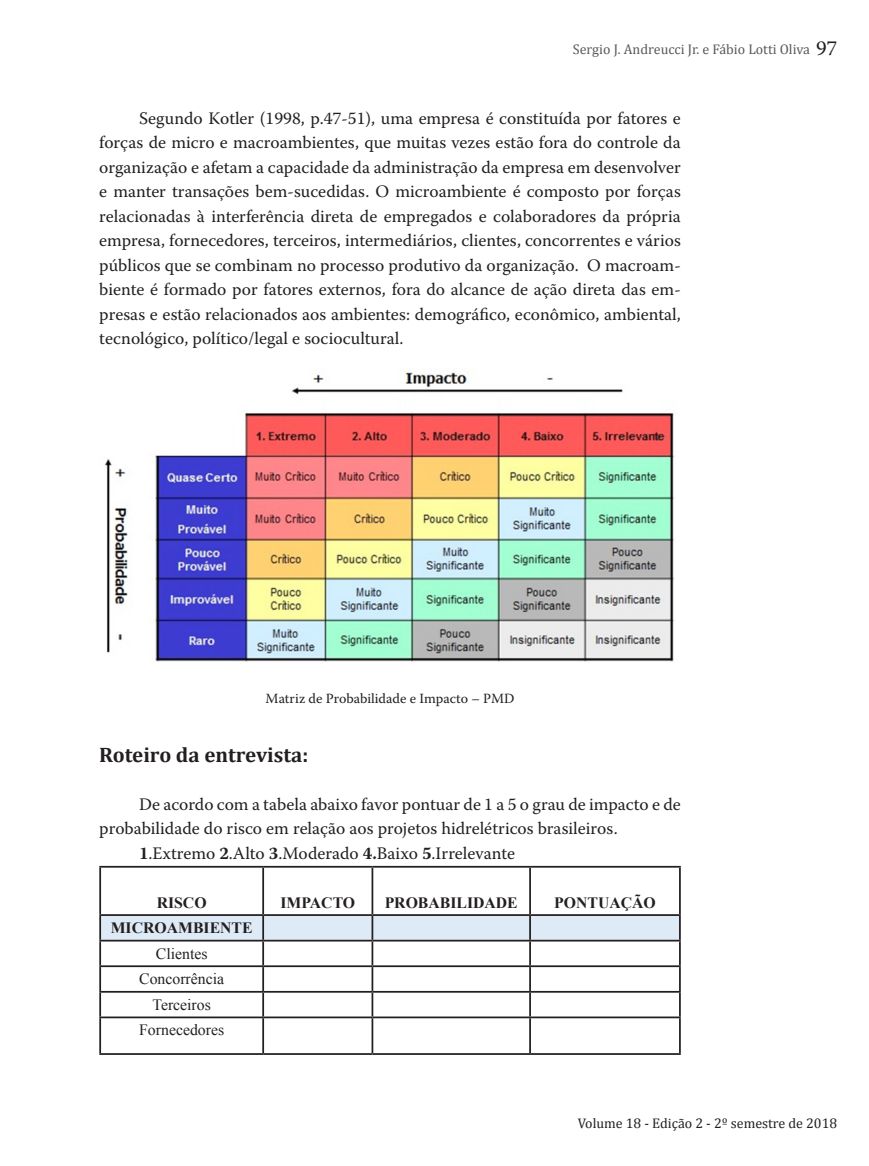
<style>
.page{position:relative;width:869px;height:1166px;background:#fff}
.page>*{position:absolute;margin:0;border:0;box-sizing:border-box;transform-origin:0 0}
.Subtítulo{font:700 21px "Cambria";color:#231f20}
.Texto{font:17.5px/24.5px "Warnock Pro";color:#231f20;text-align:justify}
.t1{font:700 15.75px "Times New Roman";color:#231f20}
.t2{font:15.75px "Times New Roman";color:#231f20}
.t3{font:14px "Cambria";color:#58595b}
.t4{font:14px "Cambria";color:#231f20}
.Legendas{font:14px "Warnock Pro";color:#231f20}
.s1{font-family:"Warnock Pro";font-size:21px;color:#231f20}
.s2{font-weight:700}
</style>
<div class="page">
<hr style="left:99px;top:866px;width:164px;height:1px;background:#231f20">
<hr style="left:99px;top:867px;width:2px;height:47px;background:#231f20">
<hr style="left:263px;top:866px;width:109px;height:1px;background:#231f20">
<hr style="left:262px;top:867px;width:2px;height:47px;background:#231f20">
<hr style="left:372px;top:866px;width:158px;height:1px;background:#231f20">
<hr style="left:371px;top:867px;width:2px;height:47px;background:#231f20">
<hr style="left:530px;top:866px;width:150px;height:1px;background:#231f20">
<hr style="left:529px;top:867px;width:1px;height:47px;background:#231f20">
<hr style="left:678px;top:867px;width:2px;height:47px;background:#231f20">
<hr style="left:99px;top:914px;width:164px;height:2px;background:#231f20">
<hr style="left:99px;top:916px;width:2px;height:24px;background:#231f20">
<hr style="left:263px;top:914px;width:109px;height:2px;background:#231f20">
<hr style="left:372px;top:914px;width:158px;height:2px;background:#231f20">
<hr style="left:530px;top:914px;width:150px;height:2px;background:#231f20">
<hr style="left:678px;top:916px;width:2px;height:24px;background:#231f20">
<hr style="left:99px;top:940px;width:164px;height:1px;background:#231f20">
<hr style="left:99px;top:941px;width:2px;height:24px;background:#231f20">
<hr style="left:530px;top:940px;width:150px;height:1px;background:#231f20">
<hr style="left:678px;top:941px;width:2px;height:24px;background:#231f20">
<hr style="left:99px;top:965px;width:164px;height:2px;background:#231f20">
<hr style="left:99px;top:967px;width:2px;height:24px;background:#231f20">
<hr style="left:530px;top:965px;width:150px;height:2px;background:#231f20">
<hr style="left:678px;top:967px;width:2px;height:24px;background:#231f20">
<hr style="left:99px;top:991px;width:164px;height:1px;background:#231f20">
<hr style="left:99px;top:992px;width:2px;height:24px;background:#231f20">
<hr style="left:530px;top:991px;width:150px;height:1px;background:#231f20">
<svg style="left:100px;top:915px;width:579px;height:101px"></svg>
<hr style="left:678px;top:992px;width:2px;height:24px;background:#231f20">
<hr style="left:99px;top:1016px;width:164px;height:2px;background:#231f20">
<hr style="left:99px;top:1018px;width:2px;height:35px;background:#231f20">
<hr style="left:263px;top:1016px;width:109px;height:2px;background:#231f20">
<hr style="left:262px;top:1018px;width:2px;height:35px;background:#231f20">
<hr style="left:372px;top:1016px;width:158px;height:2px;background:#231f20">
<hr style="left:371px;top:1018px;width:2px;height:35px;background:#231f20">
<hr style="left:530px;top:1016px;width:150px;height:2px;background:#231f20">
<hr style="left:529px;top:1018px;width:1px;height:35px;background:#231f20">
<hr style="left:678px;top:1018px;width:2px;height:35px;background:#231f20">
<hr style="left:99px;top:1053px;width:164px;height:2px;background:#231f20">
<hr style="left:263px;top:1053px;width:109px;height:2px;background:#231f20">
<hr style="left:372px;top:1053px;width:158px;height:2px;background:#231f20">
<hr style="left:530px;top:1053px;width:150px;height:2px;background:#231f20">
<img style="left:105px;top:372px;width:569px;height:290px">
<p class="t3" style="left:572px;top:40px;width:266px">Sergio J. Andreucci Jr. e Fábio Lotti Oliva <span class="s1">97</span></p>
<p class="Texto" style="left:99px;top:105px;width:582px;text-indent:40px">Segundo Kotler (1998, p.47-51), uma empresa é constituída por fatores e forças de micro e macroambientes, que muitas vezes estão fora do controle da organização e afetam a capacidade da administração da empresa em desenvolver e manter transações bem-sucedidas. O microambiente é composto por forças relacionadas à interferência direta de empregados e colaboradores da própria empresa, fornecedores, terceiros, intermediários, clientes, concorrentes e vários públicos que se combinam no processo produtivo da organização. O macroam&shy;biente é formado por fatores externos, fora do alcance de ação direta das em&shy;presas e estão relacionados aos ambientes: demográfico, econômico, ambiental, tecnológico, político/legal e sociocultural.</p>
<p class="Legendas" style="left:265px;top:690px;width:250px">Matriz de Probabilidade e Impacto – PMD</p>
<p class="Subtítulo" style="left:99px;top:739px;width:210px">Roteiro da entrevista:</p>
<p class="Texto" style="left:99px;top:791px;width:582px;text-indent:40px">De acordo com a tabela abaixo favor pontuar de 1 a 5 o grau de impacto e de probabilidade do risco em relação aos projetos hidrelétricos brasileiros.</p>
<p class="Texto" style="left:139px;top:840px;width:377px"><span class="s2">1</span>.Extremo <span class="s2">2</span>.Alto <span class="s2">3</span>.Moderado <span class="s2">4.</span>Baixo <span class="s2">5</span>.Irrelevante</p>
<p class="t1" style="left:157px;top:892px;width:51px">RISCO</p>
<p class="t1" style="left:280px;top:892px;width:76px">IMPACTO</p>
<p class="t1" style="left:384px;top:892px;width:135px">PROBABILIDADE</p>
<p class="t1" style="left:554px;top:892px;width:103px">PONTUAÇÃO</p>
<p class="t1" style="left:111px;top:916px;width:143px">MICROAMBIENTE</p>
<p class="t2" style="left:156px;top:943px;width:53px">Clientes</p>
<p class="t2" style="left:139px;top:968px;width:86px">Concorrência</p>
<p class="t2" style="left:152px;top:994px;width:60px">Terceiros</p>
<p class="t2" style="left:139px;top:1019px;width:86px">Fornecedores</p>
<p class="t4" style="left:577px;top:1115px;width:261px">Volume 18 - Edição 2 - 2º semestre de 2018</p>
</div>
